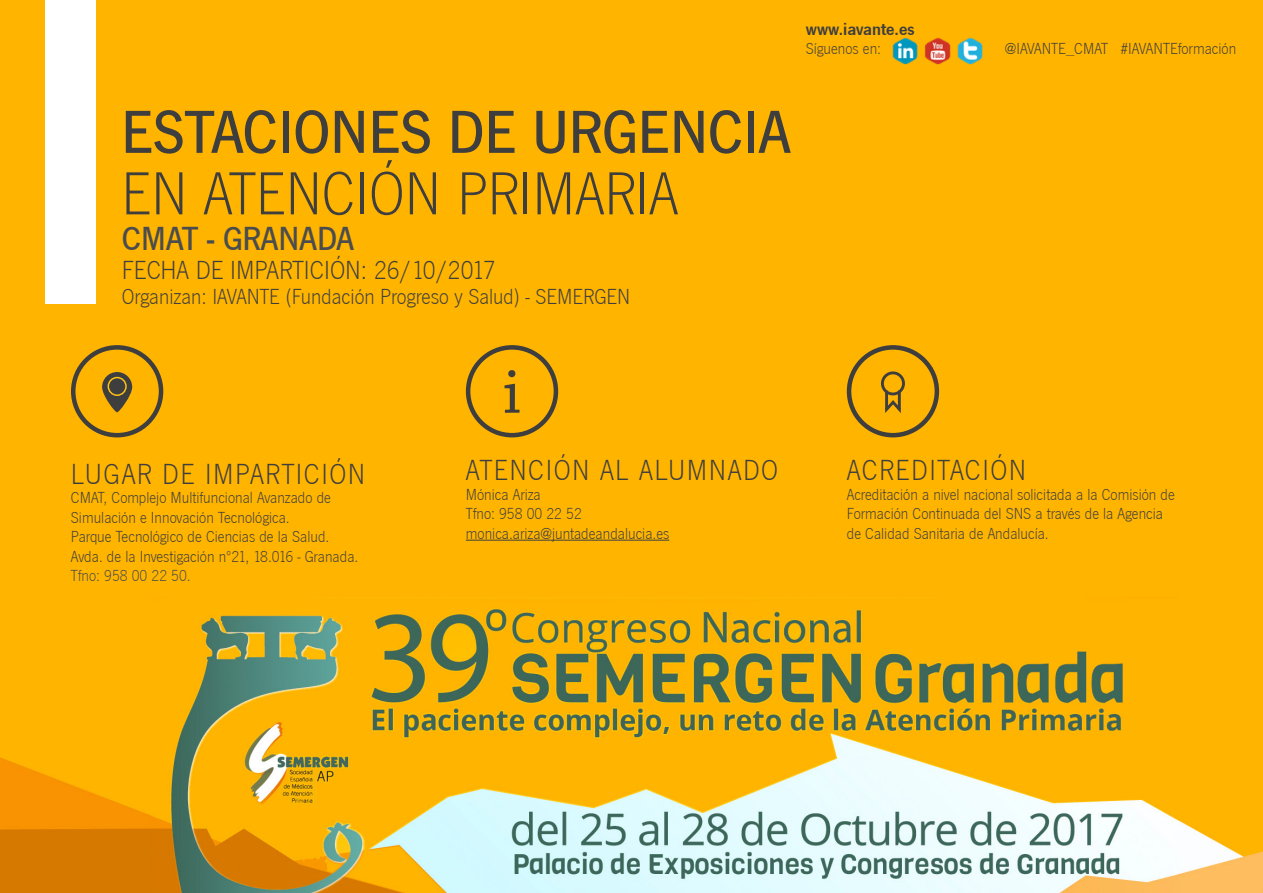
<style>
.page{position:relative;width:1263px;height:893px;background:#fff}
.page>*{position:absolute;margin:0;border:0;box-sizing:border-box;transform-origin:0 0}
.t1{font:63px "News Got T Med";color:#3e3e3f}
.t2{font:63px "News Got T Lig";color:#3e3e3f}
.t3{font:34.5px "News Got T Med";color:#4b4c4d}
.t4{font:30px "News Got T Lig";letter-spacing:.05em;color:#3e3e3f}
.t5{font:27px "News Got T Lig";color:#3e3e3f}
.t6{font:22.5px "News Got T Lig";color:#3e3e3f}
.t7{font:18px "News Got T Dem";color:#3e3e3f}
.t8{font:16.5px/19.5px "News Got T Lig";color:#3e3e3f}
.t9{font:16.5px "News Got T Lig";color:#4b4c4d}
</style>
<div class="page">
<img style="left:0;top:0;width:1263px;height:893px">
<img style="left:892px;top:38px;width:27px;height:27px">
<img style="left:924px;top:38px;width:27px;height:27px">
<img style="left:957px;top:38px;width:27px;height:27px">
<div style="left:71px;top:345px;width:92px;height:92px;border:4px solid #3e3e3f;border-radius:50%"></div>
<svg style="left:102px;top:372px;width:30px;height:40px"></svg>
<div style="left:108px;top:377px;width:19px;height:19px;border:2px solid #fec214;border-radius:50%"></div>
<hr style="left:466px;top:540px;width:203px;height:1px;background:#3e3e3f">
<div style="left:466px;top:345px;width:92px;height:92px;border:4px solid #3e3e3f;border-radius:50%"></div>
<svg style="left:884px;top:389px;width:18px;height:28px"></svg>
<div style="left:881px;top:371px;width:24px;height:24px;border:3px solid #3e3e3f;border-radius:50%"></div>
<div style="left:847px;top:345px;width:92px;height:92px;border:4px solid #3e3e3f;border-radius:50%"></div>
<svg style="left:504px;top:370px;width:15px;height:43px"></svg>
<div style="left:46px;top:0;width:50px;height:304px;background:#fff"></div>
<p class="t7" style="left:806px;top:17px;width:110px">www.iavante.es</p>
<p class="t8" style="left:806px;top:39px;width:77px">Síguenos en:</p>
<p class="t8" style="left:1005px;top:39px;width:233px">@IAVANTE_CMAT #IAVANTEformación</p>
<p class="t1" style="left:121px;top:90px;width:671px">ESTACIONES DE URGENCIA</p>
<p class="t2" style="left:121px;top:159px;width:558px">EN ATENCIÓN PRIMARIA</p>
<p class="t3" style="left:122px;top:216px;width:234px">CMAT - GRANADA</p>
<p class="t5" style="left:122px;top:255px;width:375px">FECHA DE IMPARTICIÓN: 26/10/2017</p>
<p class="t6" style="left:122px;top:284px;width:510px">Organizan: IAVANTE (Fundación Progreso y Salud) - SEMERGEN</p>
<p class="t4" style="left:71px;top:457px;width:296px">LUGAR DE IMPARTICIÓN</p>
<p class="t8" style="left:71px;top:488px;width:261px">CMAT, Complejo Multifuncional Avanzado de</p>
<p class="t8" style="left:71px;top:508px;width:220px">Simulación e Innovación Tecnológica.</p>
<p class="t8" style="left:71px;top:527px;width:260px">Parque Tecnológico de Ciencias de la Salud.</p>
<p class="t8" style="left:71px;top:547px;width:289px">Avda. de la Investigación nº21, 18.016 - Granada.</p>
<p class="t9" style="left:71px;top:566px;width:121px">Tfno: 958 00 22 50.</p>
<p class="t4" style="left:466px;top:454px;width:314px">ATENCIÓN AL ALUMNADO</p>
<p class="t8" style="left:466px;top:485px;width:76px">Mónica Ariza</p>
<p class="t8" style="left:466px;top:504px;width:117px">Tfno: 958 00 22 52</p>
<p class="t8" style="left:466px;top:524px;width:205px">monica.ariza@juntadeandalucia.es</p>
<p class="t4" style="left:847px;top:454px;width:181px">ACREDITACIÓN</p>
<p class="t8" style="left:847px;top:485px;width:330px">Acreditación a nivel nacional solicitada a la Comisión de<br>Formación Continuada del SNS a través de la Agencia de Calidad Sanitaria de Andalucía.</p>
</div>
